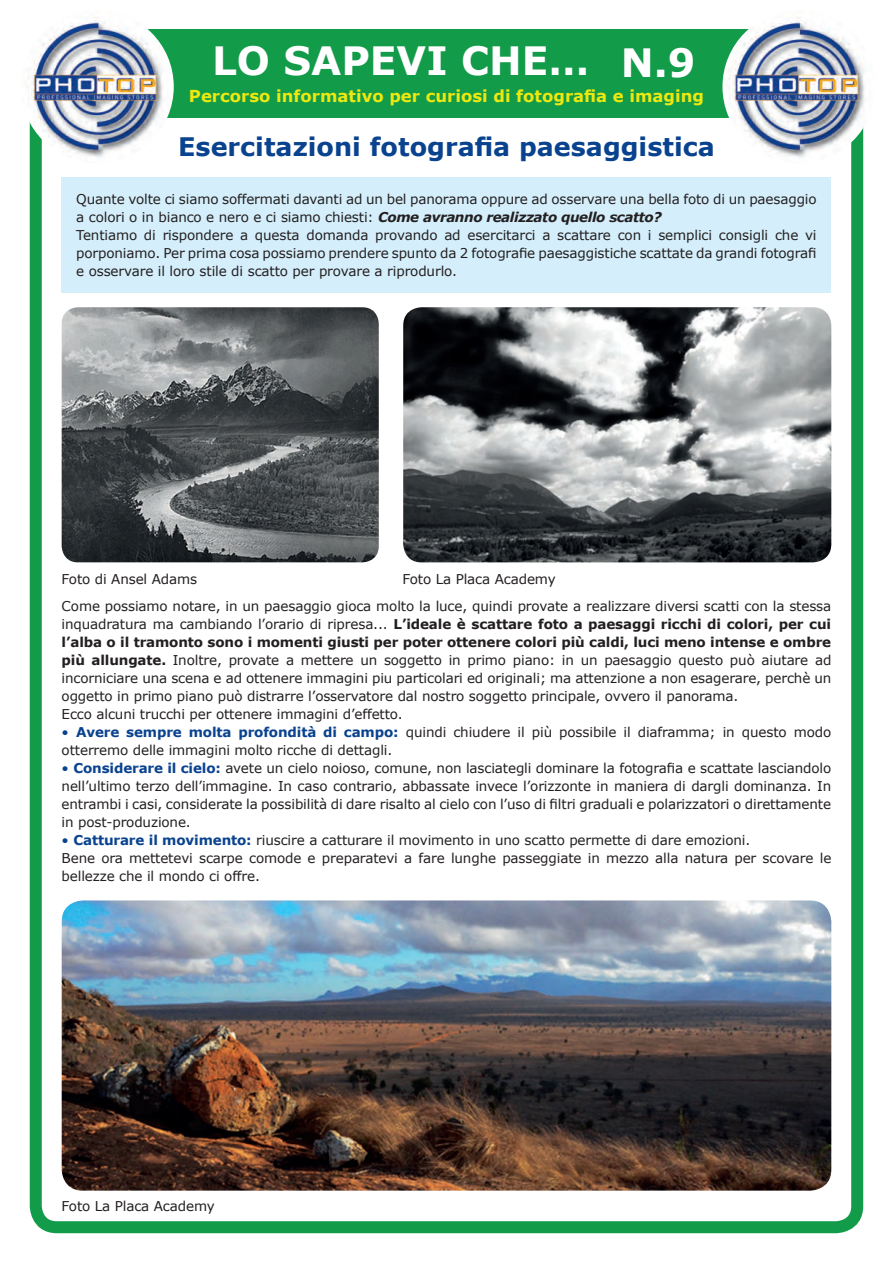
<style>
.page{position:relative;width:893px;height:1263px;background:#fff}
.page>*{position:absolute;margin:0;border:0;box-sizing:border-box;transform-origin:0 0}
.t1{font:700 39px "Verdana";color:#fff}
.t2{font:700 25.5px "Verdana";color:#09428e}
.t3{font:700 16.5px "Verdana";color:#ece810}
.t4{font:13.5px/18px "Verdana";letter-spacing:-.01em;color:#231f20}
.s1{font-weight:700;font-style:italic}
.s2{font-weight:700}
.s3{color:#09428e}
.s4{font-weight:700;color:#09428e}
</style>
<div class="page">
<div style="left:30px;top:40px;width:833px;height:1193px;border:12px solid #129b49;border-radius:21px"></div>
<div style="left:97px;top:30px;width:701px;height:88px;background:#129b49"></div>
<img style="left:21px;top:10px;width:153px;height:153px;border-radius:76px">
<img style="left:722px;top:10px;width:153px;height:153px;border-radius:76px">
<div style="left:62px;top:177px;width:769px;height:115px;background:#d4effb"></div>
<img style="left:62px;top:307px;width:317px;height:255px">
<img style="left:62px;top:900px;width:769px;height:291px">
<img style="left:403px;top:307px;width:428px;height:255px">
<p class="t1" style="left:212px;top:36px;width:379px">LO SAPEVI CHE…</p>
<p class="t3" style="left:189px;top:86px;width:517px">Percorso informativo per curiosi di fotografia e imaging</p>
<p class="t1" style="left:621px;top:38px;width:76px">N.9</p>
<p class="t2" style="left:178px;top:130px;width:538px">Esercitazioni fotografia paesaggistica</p>
<p class="t4" style="left:76px;top:189px;width:742px">Quante volte ci siamo soffermati davanti ad un bel panorama oppure ad osservare una bella foto di un paesaggio a colori o in bianco e nero e ci siamo chiesti: <span class="s1">Come avranno realizzato quello scatto?</span></p>
<p class="t4" style="left:76px;top:225px;width:742px;text-align:justify">Tentiamo di rispondere a questa domanda provando ad esercitarci a scattare con i semplici consigli che vi porponiamo. Per prima cosa possiamo prendere spunto da 2 fotografie paesaggistiche scattate da grandi fotografi e osservare il loro stile di scatto per provare a riprodurlo.</p>
<p class="t4" style="left:62px;top:569px;width:137px">Foto di Ansel Adams</p>
<p class="t4" style="left:403px;top:569px;width:155px">Foto La Placa Academy</p>
<p class="t4" style="left:62px;top:597px;width:771px;text-align:justify">Come possiamo notare, in un paesaggio gioca molto la luce, quindi provate a realizzare diversi scatti con la stessa inquadratura ma cambiando l’orario di ripresa... <span class="s2">L’ideale è scattare foto a paesaggi ricchi di colori, per cui l’alba o il tramonto sono i momenti giusti per poter ottenere colori più caldi, luci meno intense e ombre più allungate.</span> Inoltre, provate a mettere un soggetto in primo piano: in un paesaggio questo può aiutare ad incorniciare una scena e ad ottenere immagini piu particolari ed originali; ma attenzione a non esagerare, perchè un oggetto in primo piano può distrarre l’osservatore dal nostro soggetto principale, ovvero il panorama.</p>
<p class="t4" style="left:62px;top:705px;width:343px">Ecco alcuni trucchi per ottenere immagini d’effetto.</p>
<p class="t4" style="left:62px;top:723px;width:771px"><span class="s3">•</span> <span class="s4">Avere sempre molta profondità di campo:</span> quindi chiudere il più possibile il diaframma; in questo modo otterremo delle immagini molto ricche di dettagli.</p>
<p class="t4" style="left:62px;top:759px;width:771px;text-align:justify"><span class="s3">•</span> <span class="s4">Considerare il cielo:</span> avete un cielo noioso, comune, non lasciategli dominare la fotografia e scattate lasciandolo nell’ultimo terzo dell’immagine. In caso contrario, abbassate invece l’orizzonte in maniera di dargli dominanza. In entrambi i casi, considerate la possibilità di dare risalto al cielo con l’uso di filtri graduali e polarizzatori o direttamente in post-produzione.</p>
<p class="t4" style="left:62px;top:831px;width:690px"><span class="s3">•</span> <span class="s4">Catturare il movimento:</span> riuscire a catturare il movimento in uno scatto permette di dare emozioni.</p>
<p class="t4" style="left:62px;top:849px;width:771px">Bene ora mettetevi scarpe comode e preparatevi a fare lunghe passeggiate in mezzo alla natura per scovare le bellezze che il mondo ci offre.</p>
<p class="t4" style="left:62px;top:1196px;width:155px">Foto La Placa Academy</p>
</div>
